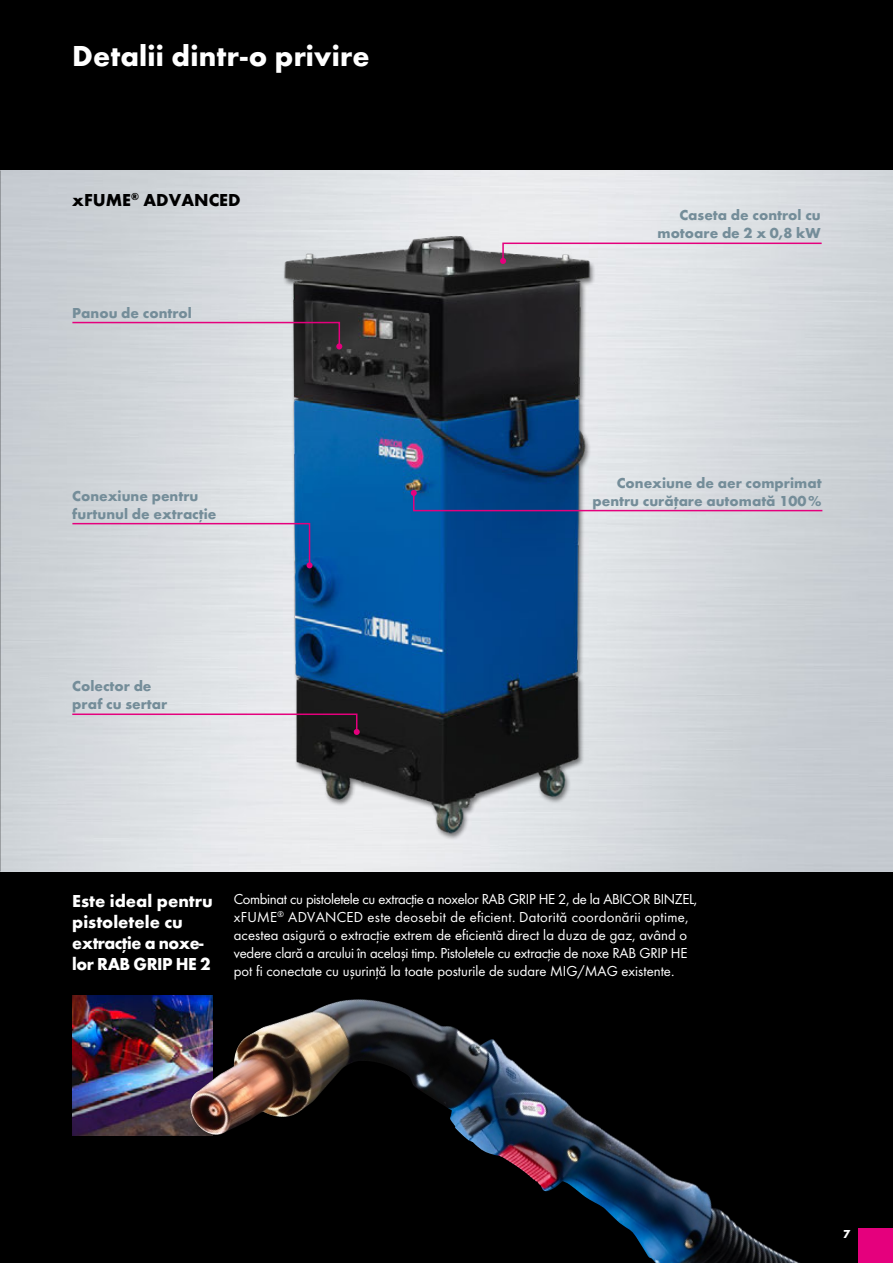
<style>
.page{position:relative;width:893px;height:1263px;background:#000}
.page>*{position:absolute;margin:0;border:0;box-sizing:border-box;transform-origin:0 0}
.t1{font:700 30px "Futura TOT";letter-spacing:.005em;color:#fff}
.t2{font:700 18px/21px "Futura TOT";color:#fff}
.t3{font:700 18px "Futura TOT";color:#000}
.t4{font:15px/18px "Futura TOT Boo";color:#fff}
.t5{font:700 15px/18px "Futura TOT";color:#748d99}
.t6{font:700 12px "Futura TOT";color:#fff}
</style>
<div class="page">
<div style="left:859px;top:1229px;width:34px;height:34px;background:#e5007d"></div>
<img style="left:72px;top:995px;width:141px;height:140px">
<div style="left:185px;top:997px;width:646px;height:266px;background:#000"></div>
<img style="left:190px;top:1000px;width:610px;height:263px">
<img style="left:1px;top:170px;width:892px;height:702px">
<img style="left:234px;top:189px;width:393px;height:659px">
<img style="left:0;top:170px;width:1px;height:702px">
<svg style="left:71px;top:321px;width:271px;height:28px"></svg>
<svg style="left:71px;top:522px;width:242px;height:46px"></svg>
<svg style="left:411px;top:490px;width:413px;height:22px"></svg>
<svg style="left:71px;top:713px;width:289px;height:22px"></svg>
<svg style="left:500px;top:242px;width:323px;height:22px"></svg>
<h1 class="t1" style="left:72px;top:38px;width:299px">Detalii dintr-o privire</h1>
<p class="t3" style="left:72px;top:188px;width:170px">xFUME<sup>®</sup> ADVANCED</p>
<p class="t5" style="left:72px;top:303px;width:121px">Panou de control</p>
<p class="t5" style="left:72px;top:486px;width:146px">Conexiune pentru furtunul de extracţie</p>
<p class="t5" style="left:72px;top:677px;width:97px">Colector de praf cu sertar</p>
<p class="t5" style="left:657px;top:206px;width:165px;text-align:right">Caseta de control cu motoare de 2 x 0,8 kW</p>
<p class="t5" style="left:592px;top:473px;width:231px;text-align:right">Conexiune de aer comprimat pentru curăţare automată 100%</p>
<p class="t2" style="left:72px;top:890px;width:142px">Este ideal pentru pistoletele cu extracţie a noxe&shy;lor RAB GRIP HE 2</p>
<p class="t4" style="left:234px;top:890px;width:465px">Combinat cu pistoletele cu extracţie a noxelor RAB GRIP HE 2, de la ABICOR BINZEL, xFUME<sup>®</sup> ADVANCED este deosebit de eficient. Datorită coordonării optime, acestea asigură o extracţie extrem de eficientă direct la duza de gaz, având o vedere clară a arcului în același timp. Pistoletele cu extracţie de noxe RAB GRIP HE pot fi conectate cu ușurinţă la toate posturile de sudare MIG/MAG existente.</p>
<p class="t6" style="left:843px;top:1227px;width:9px">7</p>
</div>
